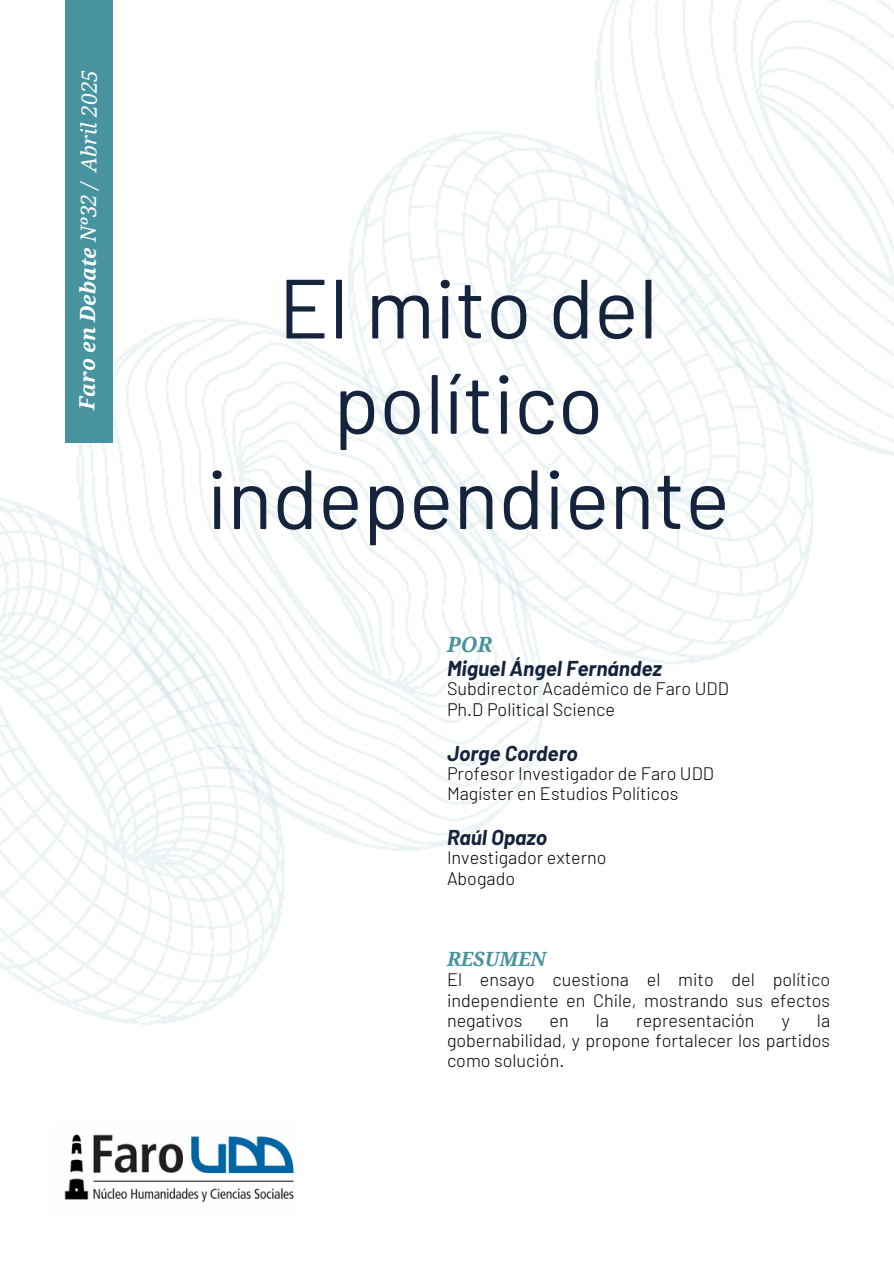
<style>
.page{position:relative;width:894px;height:1264px;background:#fff}
.page>*{position:absolute;margin:0;border:0;box-sizing:border-box;transform-origin:0 0}
.t1{font:83.85px/95.2px "Barlow";color:#15233d;text-align:center}
.t2{font:italic 700 21px "Barlow";color:#15233d}
.t3{font:italic 21px "Noto Serif";letter-spacing:-.01em;color:#fff}
.t4{font:italic 700 21px "Noto Serif";color:#4793a0}
.t5{font:italic 700 19.65px "Noto Serif";color:#4793a0}
.t6{font:300 18px/20.2px "Barlow";color:#000;text-align:justify}
.s1{font-weight:700}
</style>
<div class="page">
<img style="left:0;top:0;width:893px;height:1025px">
<div style="left:66px;top:0;width:47px;height:442px;background:#4793a0"></div>
<img style="left:64px;top:1134px;width:230px;height:69px">
<p class="t3" style="left:74px;top:409px;width:341px;rotate:-90deg"><span class="s1">Faro en Debate</span> Nº32 / Abril 2025</p>
<h1 class="t1" style="left:207px;top:257px;width:524px">El mito del político independiente</h1>
<p class="t4" style="left:447px;top:629px;width:47px">POR</p>
<p class="t2" style="left:447px;top:655px;width:216px">Miguel Ángel Fernández</p>
<p class="t6" style="left:447px;top:678px;width:283px">Subdirector Académico de Faro UDD</p>
<p class="t6" style="left:447px;top:698px;width:169px">Ph.D Political Science</p>
<p class="t2" style="left:447px;top:739px;width:132px">Jorge Cordero</p>
<p class="t6" style="left:447px;top:762px;width:268px">Profesor Investigador de Faro UDD</p>
<p class="t6" style="left:447px;top:782px;width:233px">Magíster en Estudios Políticos</p>
<p class="t2" style="left:447px;top:824px;width:102px">Raúl Opazo</p>
<p class="t6" style="left:447px;top:847px;width:161px">Investigador externo</p>
<p class="t6" style="left:447px;top:867px;width:70px">Abogado</p>
<p class="t5" style="left:447px;top:945px;width:100px">RESUMEN</p>
<p class="t6" style="left:447px;top:968px;width:384px">El ensayo cuestiona el mito del político independiente en Chile, mostrando sus efectos negativos</p>
<p class="t6" style="left:549px;top:1009px;width:21px">en</p>
<p class="t6" style="left:595px;top:1009px;width:15px">la</p>
<p class="t6" style="left:636px;top:1009px;width:120px">representación</p>
<p class="t6" style="left:781px;top:1009px;width:10px">y</p>
<p class="t6" style="left:447px;top:1009px;width:384px;text-indent:370px">la gobernabilidad, y propone fortalecer los partidos como solución.</p>
</div>
